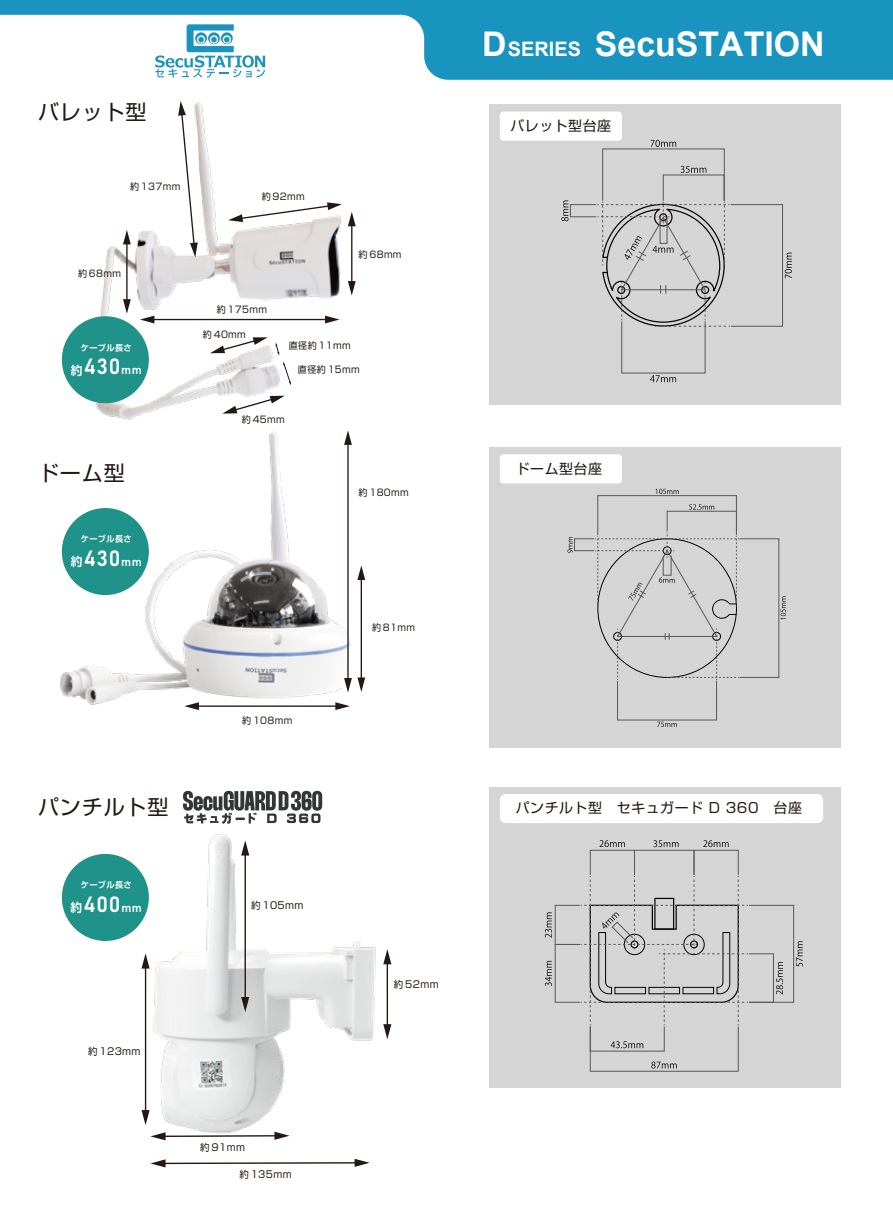
<style>
.page{position:relative;width:893px;height:1212px;background:#fff}
.page>*{position:absolute;margin:0;border:0;box-sizing:border-box;transform-origin:0 0}
.t1{font:700 34.05px "Arial";color:#fff}
.t2{font:21.75px "Bahnschrift";letter-spacing:.04em;color:#fff}
.t3{font:21px "Shin Go Pro";letter-spacing:.04em;color:#231815}
.t4{font:13.95px "Shin Go Pro";letter-spacing:.04em;color:#231815}
.t5{font:9.75px "Shin Go Pro";letter-spacing:.04em;color:#231815}
.t6{font:9.45px "Shin Go Pro";letter-spacing:.04em;color:#231815}
.t7{font:700 8.4px "Shin Go Pro De";letter-spacing:.04em;color:#fff}
.s1{font-family:"Shin Go Pro De";font-weight:700;font-size:12.15px}
.s2{font-size:12.15px}
.s3{font-size:19.95px}
</style>
<div class="page">
<img style="left:60px;top:431px;width:290px;height:274px">
<div style="left:489px;top:105px;width:351px;height:300px;background:#d5d5d5"></div>
<div style="left:500px;top:112px;width:122px;height:29px;background:#fff;border-radius:4px"></div>
<img style="left:89px;top:102px;width:267px;height:318px">
<hr style="left:152px;top:319px;width:176px;height:1px;background:#231815">
<svg style="left:140px;top:316px;width:14px;height:7px"></svg>
<svg style="left:325px;top:316px;width:15px;height:7px"></svg>
<svg style="left:210px;top:337px;width:58px;height:16px"></svg>
<svg style="left:276px;top:342px;width:15px;height:43px"></svg>
<svg style="left:222px;top:396px;width:63px;height:18px"></svg>
<svg style="left:228px;top:202px;width:114px;height:20px"></svg>
<hr style="left:352px;top:212px;width:1px;height:84px;background:#999492">
<hr style="left:351px;top:224px;width:1px;height:60px;background:#231815">
<svg style="left:348px;top:212px;width:8px;height:14px"></svg>
<svg style="left:348px;top:281px;width:8px;height:15px"></svg>
<hr style="left:347px;top:442px;width:2px;height:239px;background:#231815">
<svg style="left:344px;top:430px;width:8px;height:15px"></svg>
<hr style="left:361px;top:577px;width:1px;height:103px;background:#231815">
<svg style="left:357px;top:565px;width:8px;height:15px"></svg>
<svg style="left:344px;top:677px;width:21px;height:15px"></svg>
<hr style="left:196px;top:705px;width:142px;height:2px;background:#231815">
<svg style="left:335px;top:702px;width:15px;height:8px"></svg>
<svg style="left:184px;top:702px;width:15px;height:8px"></svg>
<svg style="left:150px;top:1159px;width:220px;height:8px"></svg>
<svg style="left:178px;top:101px;width:20px;height:156px"></svg>
<hr style="left:126px;top:242px;width:2px;height:60px;background:#231815">
<svg style="left:123px;top:230px;width:8px;height:14px"></svg>
<svg style="left:123px;top:299px;width:8px;height:15px"></svg>
<div style="left:489px;top:447px;width:351px;height:301px;background:#d5d5d5"></div>
<div style="left:500px;top:454px;width:122px;height:29px;background:#fff;border-radius:4px"></div>
<div style="left:489px;top:787px;width:351px;height:300px;background:#d5d5d5"></div>
<div style="left:500px;top:794px;width:323px;height:29px;background:#fff;border-radius:6px"></div>
<div style="left:730px;top:204px;width:53px;height:122px;border:1px solid #595857"></div>
<svg style="left:680px;top:166px;width:26px;height:7px"></svg>
<svg style="left:650px;top:140px;width:26px;height:7px"></svg>
<svg style="left:561px;top:201px;width:7px;height:20px"></svg>
<svg style="left:785px;top:253px;width:7px;height:25px"></svg>
<div style="left:602px;top:149px;width:123px;height:52px;border:1px solid #595857"></div>
<div style="left:570px;top:204px;width:27px;height:13px;border:1px solid #595857"></div>
<div style="left:663px;top:175px;width:61px;height:26px;border:1px solid #595857"></div>
<svg style="left:650px;top:375px;width:26px;height:7px"></svg>
<svg style="left:597px;top:202px;width:133px;height:125px"></svg>
<div style="left:62px;top:316px;width:87px;height:87px;background:#1f928a;border-radius:50%"></div>
<div style="left:62px;top:508px;width:87px;height:87px;background:#1f928a;border-radius:50%"></div>
<div style="left:62px;top:854px;width:87px;height:87px;background:#1f928a;border-radius:50%"></div>
<div style="left:739px;top:538px;width:40px;height:140px;border:1px solid #595857"></div>
<svg style="left:689px;top:504px;width:25px;height:6px"></svg>
<svg style="left:656px;top:489px;width:23px;height:5px"></svg>
<svg style="left:567px;top:537px;width:6px;height:16px"></svg>
<svg style="left:780px;top:596px;width:6px;height:23px"></svg>
<div style="left:598px;top:495px;width:139px;height:40px;border:1px solid #595857"></div>
<div style="left:574px;top:538px;width:20px;height:13px;border:1px solid #595857"></div>
<div style="left:667px;top:511px;width:70px;height:20px;border:1px solid #595857"></div>
<svg style="left:657px;top:722px;width:20px;height:5px"></svg>
<svg style="left:595px;top:532px;width:144px;height:148px"></svg>
<img style="left:78px;top:834px;width:314px;height:307px">
<div style="left:749px;top:905px;width:45px;height:97px;border:1px solid #595857"></div>
<svg style="left:611px;top:1041px;width:32px;height:7px"></svg>
<svg style="left:651px;top:1061px;width:26px;height:7px"></svg>
<svg style="left:796px;top:941px;width:7px;height:26px"></svg>
<svg style="left:545px;top:912px;width:7px;height:26px"></svg>
<svg style="left:545px;top:961px;width:7px;height:25px"></svg>
<svg style="left:703px;top:840px;width:26px;height:7px"></svg>
<div style="left:590px;top:850px;width:45px;height:25px;border:1px solid #595857"></div>
<svg style="left:600px;top:840px;width:25px;height:7px"></svg>
<div style="left:694px;top:850px;width:44px;height:25px;border:1px solid #595857"></div>
<div style="left:634px;top:850px;width:60px;height:25px;border:1px solid #595857"></div>
<svg style="left:776px;top:962px;width:7px;height:32px"></svg>
<div style="left:749px;top:953px;width:25px;height:49px;border:1px solid #595857"></div>
<div style="left:555px;top:905px;width:25px;height:40px;border:1px solid #595857"></div>
<div style="left:555px;top:944px;width:25px;height:58px;border:1px solid #595857"></div>
<svg style="left:653px;top:840px;width:26px;height:7px"></svg>
<svg style="left:580px;top:876px;width:168px;height:149px"></svg>
<hr style="left:245px;top:853px;width:1px;height:147px;background:#231815">
<svg style="left:241px;top:840px;width:8px;height:15px"></svg>
<svg style="left:241px;top:997px;width:8px;height:15px"></svg>
<hr style="left:146px;top:953px;width:1px;height:172px;background:#c3c0bf">
<hr style="left:145px;top:966px;width:1px;height:147px;background:#231815">
<svg style="left:142px;top:953px;width:8px;height:15px"></svg>
<svg style="left:142px;top:1110px;width:8px;height:15px"></svg>
<hr style="left:387px;top:961px;width:1px;height:66px;background:#231815">
<svg style="left:383px;top:949px;width:8px;height:15px"></svg>
<svg style="left:383px;top:1024px;width:8px;height:15px"></svg>
<svg style="left:183px;top:791px;width:139px;height:33px"></svg>
<svg style="left:0;top:0;width:893px;height:80px;fill:#1894bf"></svg>
<svg style="left:155px;top:24px;width:110px;height:54px"></svg>
<h3 class="t3" style="left:38px;top:95px;width:110px">バレット型</h3>
<p class="t6" style="left:130px;top:179px;width:52px">約 137mm</p>
<p class="t6" style="left:78px;top:265px;width:44px">約 68mm</p>
<p class="t7" style="left:81px;top:340px;width:52px">ケーブル長さ</p>
<h2 class="t2" style="left:71px;top:350px;width:72px"><span class="s1">約</span>430<span class="s2">mm</span></h2>
<h3 class="t3" style="left:38px;top:456px;width:88px">ドーム型</h3>
<p class="t7" style="left:81px;top:532px;width:52px">ケーブル長さ</p>
<h2 class="t2" style="left:71px;top:542px;width:72px"><span class="s1">約</span>430<span class="s2">mm</span></h2>
<p class="t6" style="left:262px;top:188px;width:44px">約 92mm</p>
<p class="t6" style="left:217px;top:302px;width:52px">約 175mm</p>
<p class="t6" style="left:359px;top:247px;width:44px">約 68mm</p>
<p class="t6" style="left:203px;top:327px;width:44px">約 40mm</p>
<p class="t6" style="left:289px;top:338px;width:63px">直径約 11mm</p>
<p class="t6" style="left:298px;top:361px;width:63px">直径約 15mm</p>
<p class="t6" style="left:242px;top:412px;width:44px">約 45mm</p>
<p class="t6" style="left:359px;top:485px;width:52px">約 180mm</p>
<p class="t6" style="left:372px;top:620px;width:44px">約 81mm</p>
<h3 class="t3" style="left:38px;top:789px;width:132px">パンチルト型</h3>
<p class="t6" style="left:242px;top:713px;width:52px">約 108mm</p>
<p class="t7" style="left:81px;top:878px;width:52px">ケーブル長さ</p>
<h2 class="t2" style="left:71px;top:887px;width:73px"><span class="s1">約</span>400<span class="s2">mm</span></h2>
<p class="t5" style="left:251px;top:897px;width:54px">約 105mm</p>
<p class="t5" style="left:88px;top:1044px;width:54px">約 123mm</p>
<p class="t5" style="left:200px;top:1139px;width:46px">約 91mm</p>
<p class="t5" style="left:239px;top:1166px;width:54px">約 135mm</p>
<p class="t5" style="left:394px;top:976px;width:46px">約 52mm</p>
<h1 class="t1" style="left:482px;top:21px;width:344px">D<span class="s3">SERIES</span> SecuSTATION</h1>
<h3 class="t4" style="left:510px;top:114px;width:102px">バレット型台座</h3>
<h3 class="t4" style="left:516px;top:457px;width:88px">ドーム型台座</h3>
<h3 class="t4" style="left:516px;top:796px;width:288px">パンチルト型　セキュガード D 360　台座</h3>
</div>
